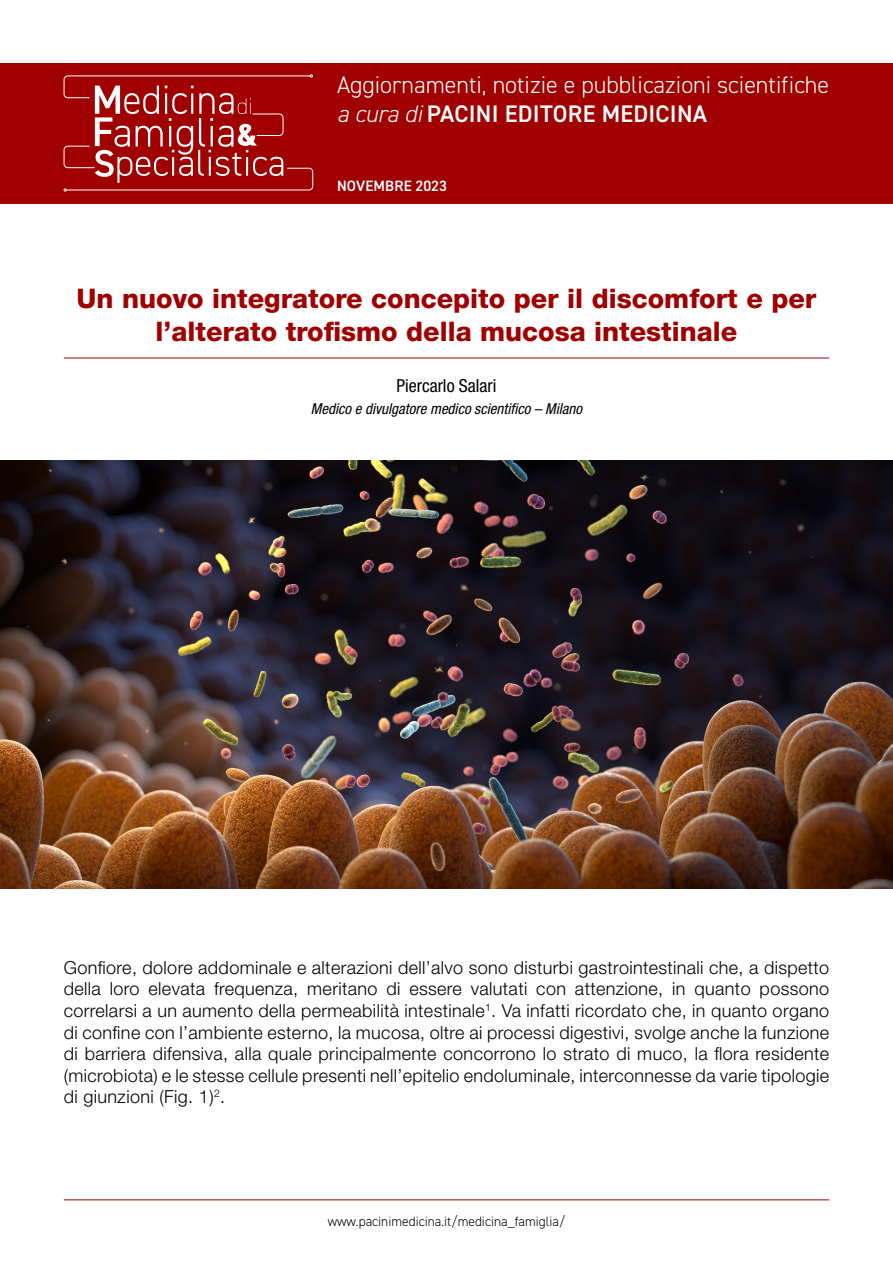
<style>
.page{position:relative;width:893px;height:1263px;background:#fff}
.page>*{position:absolute;margin:0;border:0;box-sizing:border-box;transform-origin:0 0}
.t1{font:800 27px/32.4px "Helvetica Neue LT Std";color:#a00000;text-align:center}
.t2{font:300 24px/28.8px "DIN2014";color:#fff}
.t3{font:300 18px/21.6px "Helvetica Neue LT Std";letter-spacing:.02em;color:#000;text-align:justify}
.t4{font:condensed 18px "Helvetica Neue LT Std";color:#000}
.t5{font:italic condensed 15px "Helvetica Neue LT Std";color:#000}
.t6{font:600 15px "DIN2014";letter-spacing:.01em;color:#fff}
.t7{font:300 13.5px "DIN2014";color:#000}
.s1{font-style:italic}
.s2{font-weight:600}
</style>
<div class="page">
<hr style="left:64px;top:1199px;width:765px;height:1px;background:#a00000">
<div style="left:0;top:64px;width:893px;height:140px;background:#a00000"></div>
<svg style="left:64px;top:75px;width:249px;height:116px"></svg>
<hr style="left:64px;top:358px;width:765px;height:1px;background:#a00000">
<img style="left:0;top:461px;width:893px;height:427px">
<h2 class="t2" style="left:337px;top:71px;width:494px">Aggiornamenti, notizie e pubblicazioni scientifiche <span class="s1">a cura di</span> <span class="s2">PACINI EDITORE MEDICINA</span></h2>
<p class="t6" style="left:337px;top:176px;width:111px">NOVEMBRE 2023</p>
<h1 class="t1" style="left:77px;top:282px;width:741px">Un nuovo integratore concepito per il discomfort e per l’alterato trofismo della mucosa intestinale</h1>
<p class="t4" style="left:396px;top:375px;width:102px">Piercarlo Salari</p>
<p class="t5" style="left:311px;top:400px;width:273px">Medico e divulgatore medico scientifico – Milano</p>
<p class="t3" style="left:64px;top:956px;width:767px">Gonfiore, dolore addominale e alterazioni dell’alvo sono disturbi gastrointestinali che, a dispetto della loro elevata frequenza, meritano di essere valutati con attenzione, in quanto possono correlarsi a un aumento della permeabilità intestinale<sup>1</sup>. Va infatti ricordato che, in quanto organo di confine con l’ambiente esterno, la mucosa, oltre ai processi digestivi, svolge anche la funzione di barriera difensiva, alla quale principalmente concorrono lo strato di muco, la flora residente (microbiota) e le stesse cellule presenti nell’epitelio endoluminale, interconnesse da varie tipologie di giunzioni (Fig. 1)<sup>2</sup>.</p>
<p class="t7" style="left:328px;top:1213px;width:239px">www.pacinimedicina.it/medicina_famiglia/</p>
</div>
